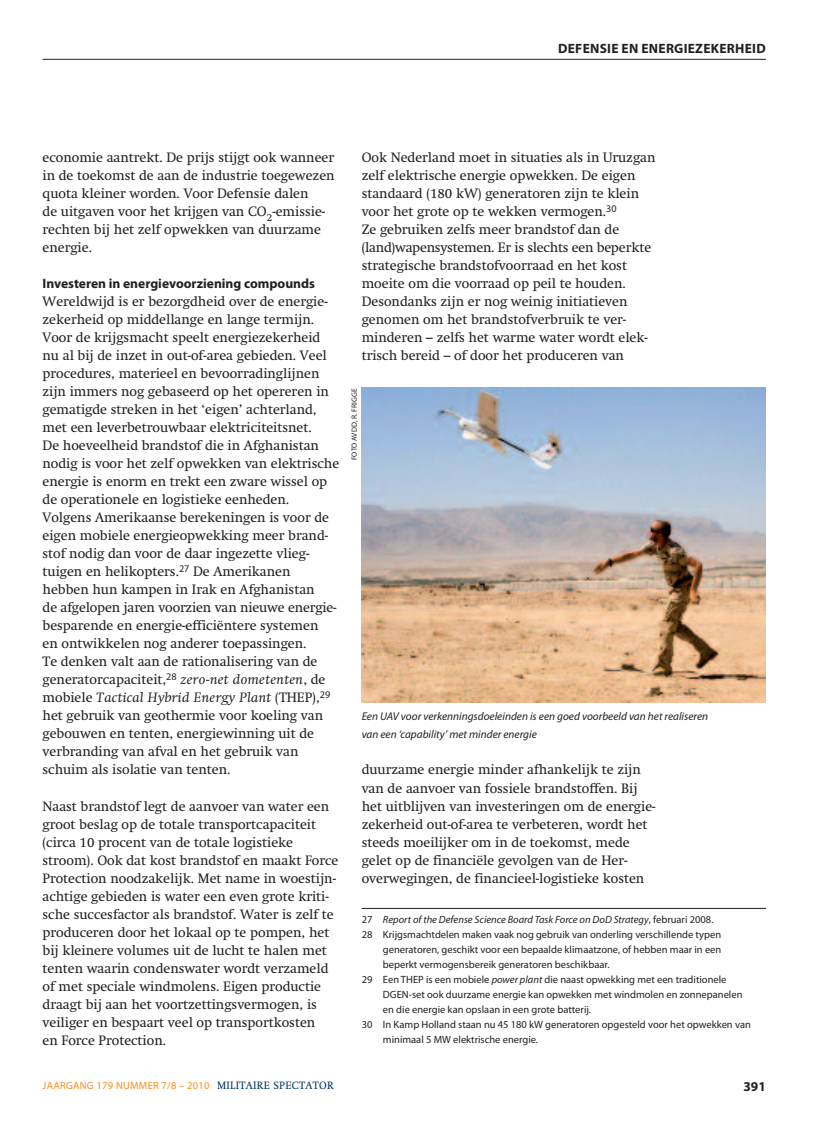
<style>
.page{position:relative;width:817px;height:1136px;background:#fff}
.page>*{position:absolute;margin:0;border:0;box-sizing:border-box;transform-origin:0 0}
.t1{font:13.5px/18px "Swift";color:#231f20}
.t2{font:700 13.5px "Myriad Pro";color:#231f20}
.t3{font:700 13.5px "Myriad Pro";letter-spacing:.02em;color:#231f20}
.t4{font:italic 11.25px/18px "Myriad Pro";color:#231f20}
.t5{font:10.5px "Myriad Pro";color:#231f20}
.t6{font:italic 10.5px "Myriad Pro";color:#231f20}
.t7{font:10.5px "Myriad Pro";letter-spacing:.025em;color:#f68f1e}
.t8{font:7.5px "Myriad Pro";letter-spacing:.02em;color:#231f20}
.s1{font-style:italic}
.s2{font-style:normal}
.s3{font-family:"Swift";color:#003562}
</style>
<div class="page">
<hr style="left:43px;top:59px;width:722px;height:1px;background:#231f20">
<hr style="left:361px;top:908px;width:404px;height:1px;background:#231f20">
<img style="left:361px;top:388px;width:404px;height:314px">
<p class="t3" style="left:558px;top:43px;width:209px">DEFENSIE EN ENERGIEZEKERHEID</p>
<p class="t1" style="left:43px;top:150px;width:293px">economie aantrekt. De prijs stijgt ook wanneer in de toekomst de aan de industrie toegewezen quota kleiner worden. Voor Defensie dalen<br>de uitgaven voor het krijgen van CO<sub>2</sub>-emissie&shy;rechten bij het zelf opwekken van duurzame energie.</p>
<p class="t2" style="left:43px;top:278px;width:274px">Investeren in energievoorziening compounds</p>
<p class="t1" style="left:43px;top:294px;width:298px">Wereldwijd is er bezorgdheid over de energie&shy;zekerheid op middellange en lange termijn.<br>Voor de krijgsmacht speelt energiezekerheid nu al bij de inzet in out-of-area gebieden. Veel procedures, materieel en bevoorradinglijnen zijn immers nog gebaseerd op het opereren in gematigde streken in het ‘eigen’ achterland, met een leverbetrouwbaar elektriciteitsnet.<br>De hoeveelheid brandstof die in Afghanistan nodig is voor het zelf opwekken van elektrische energie is enorm en trekt een zware wissel op de operationele en logistieke eenheden.<br>Volgens Amerikaanse berekeningen is voor de eigen mobiele energieopwekking meer brand&shy;stof nodig dan voor de daar ingezette vlieg&shy;tuigen en helikopters.<sup>27</sup> De Amerikanen hebben hun kampen in Irak en Afghanistan<br>de afgelopen jaren voorzien van nieuwe energie&shy;besparende en energie-efficiëntere systemen<br>en ontwikkelen nog anderer toepassingen.<br>Te denken valt aan de rationalisering van de generatorcapaciteit,<sup>28</sup> <span class="s1">zero-net dometenten</span>, de mobiele <span class="s1">Tactical Hybrid Energy Plant</span> (THEP),<sup>29 </sup>het gebruik van geothermie voor koeling van gebouwen en tenten, energiewinning uit de verbranding van afval en het gebruik van schuim als isolatie van tenten.</p>
<p class="t1" style="left:43px;top:798px;width:297px">Naast brandstof legt de aanvoer van water een groot beslag op de totale transportcapaciteit (circa 10 procent van de totale logistieke stroom). Ook dat kost brandstof en maakt Force Protection noodzakelijk. Met name in woestijn&shy;achtige gebieden is water een even grote kriti&shy;sche succesfactor als brandstof. Water is zelf te produceren door het lokaal op te pompen, het bij kleinere volumes uit de lucht te halen met tenten waarin condenswater wordt verzameld of met speciale windmolens. Eigen productie draagt bij aan het voortzettingsvermogen, is veiliger en bespaart veel op transportkosten<br>en Force Protection.</p>
<p class="t1" style="left:361px;top:150px;width:295px">Ook Nederland moet in situaties als in Uruzgan zelf elektrische energie opwekken. De eigen standaard (180 kW) generatoren zijn te klein voor het grote op te wekken vermogen.<sup>30<br></sup>Ze gebruiken zelfs meer brandstof dan de (land)wapensystemen. Er is slechts een beperkte strategische brandstofvoorraad en het kost moeite om die voorraad op peil te houden.<br>Desondanks zijn er nog weinig initiatieven genomen om het brandstofverbruik te ver&shy;minderen – zelfs het warme water wordt elek&shy;trisch bereid – of door het produceren van</p>
<p class="t8" style="left:351px;top:460px;width:74px;rotate:-90deg">FOTO AVDD, R. FRIGGE</p>
<p class="t4" style="left:361px;top:708px;width:348px">Een UAV voor verkenningsdoeleinden is een goed voorbeeld van het realiseren van een ‘capability’ met minder energie</p>
<p class="t1" style="left:361px;top:762px;width:295px">duurzame energie minder afhankelijk te zijn van de aanvoer van fossiele brandstoffen. Bij het uitblijven van investeringen om de energie&shy;zekerheid out-of-area te verbeteren, wordt het steeds moeilijker om in de toekomst, mede gelet op de financiële gevolgen van de Her&shy;overwegingen, de financieel-logistieke kosten</p>
<p class="t6" style="left:361px;top:915px;width:353px"><span class="s2">27</span> Report of the Defense Science Board Task Force on DoD Strategy<span class="s2">, februari 2008.</span></p>
<p class="t5" style="left:361px;top:930px;width:361px">28 Krijgsmachtdelen maken vaak nog gebruik van onderling verschillende typen</p>
<p class="t5" style="left:383px;top:945px;width:340px">generatoren, geschikt voor een bepaalde klimaatzone, of hebben maar in een</p>
<p class="t5" style="left:383px;top:960px;width:228px">beperkt vermogensbereik generatoren beschikbaar.</p>
<p class="t5" style="left:361px;top:975px;width:366px">29 Een THEP is een mobiele <span class="s1">power plant</span> die naast opwekking met een traditionele</p>
<p class="t5" style="left:383px;top:990px;width:361px">DGEN-set ook duurzame energie kan opwekken met windmolen en zonnepanelen</p>
<p class="t5" style="left:383px;top:1005px;width:209px">en die energie kan opslaan in een grote batterij.</p>
<p class="t5" style="left:361px;top:1020px;width:390px">30 In Kamp Holland staan nu 45 180 kW generatoren opgesteld voor het opwekken van</p>
<p class="t5" style="left:383px;top:1035px;width:157px">minimaal 5 MW elektrische energie.</p>
<p class="t7" style="left:43px;top:1080px;width:292px">JAARGANG 179 NUMMER 7/8 – 2010 <span class="s3">MILITAIRE SPECTATOR</span></p>
<p class="t2" style="left:743px;top:1081px;width:24px">391</p>
</div>
